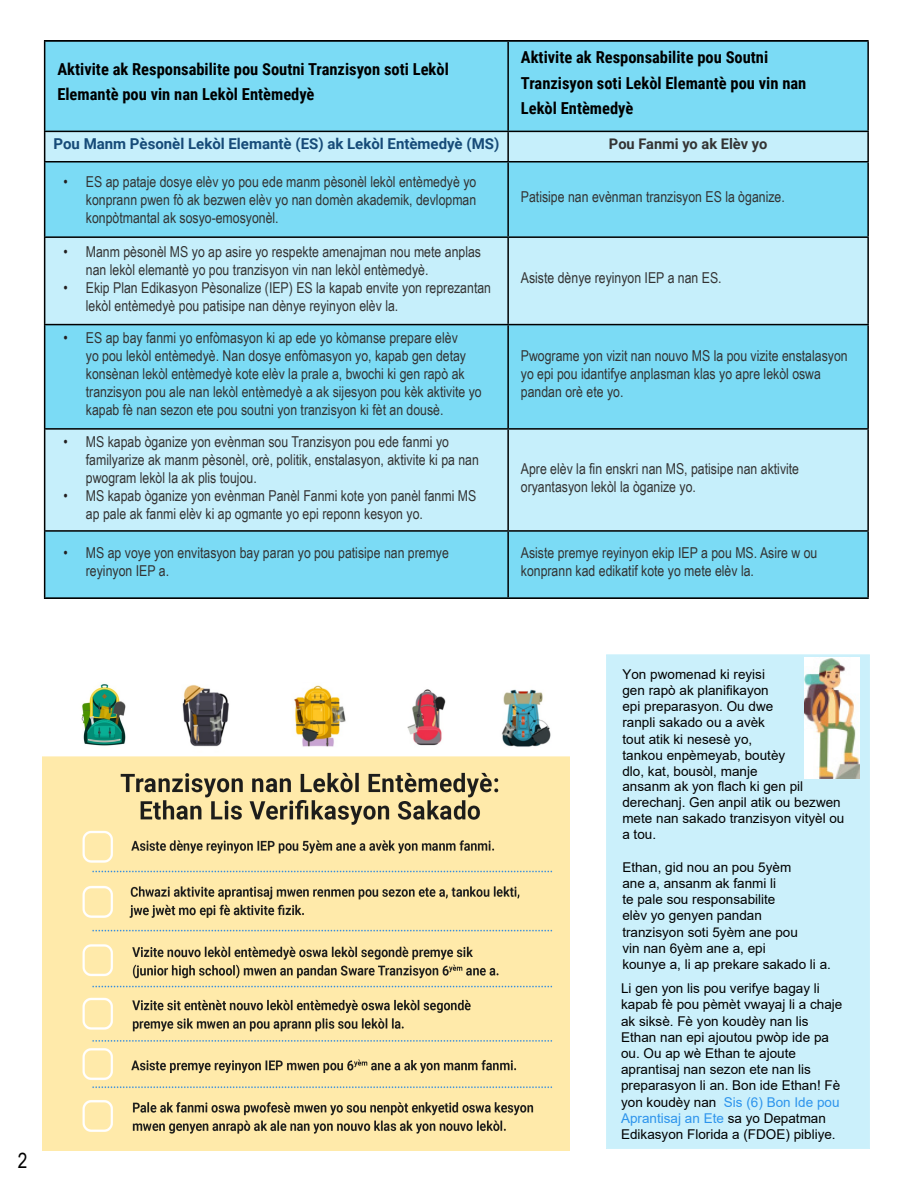
<style>
.page{position:relative;width:918px;height:1188px;background:#fff}
.page>*{position:absolute;margin:0;border:0;box-sizing:border-box;transform-origin:0 0}
.t1{font:21px "Arial Narrow";color:#000}
.Paragraph_Style5{font:700 16.5px/25.5px "Roboto Condensed";color:#000}
.Paragraph_Style5-2{font:15px/18px "Arial Narrow";color:#333}
.Paragraph_Style11{font:700 15px "Roboto";color:#164b78}
.Paragraph_Style10{font:700 14.7px "Roboto";color:#333}
.Paragraph_Style1{font:13.5px/16.2px "Arial";color:#000}
.Paragraph_Style1-2{font:13.5px/16.2px "Arial";color:#000}
.s1{color:#231f20}
.s2{color:#2d94ec}
</style>
<div class="page">
<div style="left:606px;top:655px;width:264px;height:494px;background:#cbf0fb"></div>
<img style="left:805px;top:658px;width:55px;height:120px">
<img style="left:43px;top:684px;width:527px;height:466px">
<div style="left:45px;top:42px;width:822px;height:555px;background:#7bdbf5"></div>
<svg style="left:45px;top:132px;width:822px;height:398px;background:#a2e3f5"></svg>
<hr style="left:44px;top:40px;width:464px;height:2px;background:#000">
<hr style="left:44px;top:42px;width:1px;height:89px;background:#000">
<hr style="left:508px;top:40px;width:361px;height:2px;background:#000">
<hr style="left:507px;top:42px;width:2px;height:89px;background:#000">
<hr style="left:867px;top:42px;width:2px;height:89px;background:#000">
<hr style="left:44px;top:131px;width:464px;height:1px;background:#000">
<svg style="left:44px;top:132px;width:1px;height:29px"></svg>
<hr style="left:508px;top:131px;width:361px;height:1px;background:#000">
<hr style="left:507px;top:132px;width:2px;height:29px;background:#000">
<hr style="left:867px;top:132px;width:2px;height:29px;background:#000">
<hr style="left:44px;top:161px;width:464px;height:2px;background:#000">
<hr style="left:44px;top:163px;width:1px;height:73px;background:#000">
<hr style="left:508px;top:161px;width:361px;height:2px;background:#000">
<hr style="left:507px;top:163px;width:2px;height:73px;background:#000">
<hr style="left:867px;top:163px;width:2px;height:73px;background:#000">
<hr style="left:44px;top:236px;width:464px;height:2px;background:#000">
<hr style="left:44px;top:238px;width:1px;height:86px;background:#000">
<hr style="left:508px;top:236px;width:361px;height:2px;background:#000">
<hr style="left:507px;top:238px;width:2px;height:86px;background:#000">
<hr style="left:867px;top:238px;width:2px;height:86px;background:#000">
<hr style="left:44px;top:324px;width:464px;height:1px;background:#000">
<hr style="left:44px;top:325px;width:1px;height:103px;background:#000">
<hr style="left:508px;top:324px;width:361px;height:1px;background:#000">
<hr style="left:507px;top:325px;width:2px;height:103px;background:#000">
<hr style="left:867px;top:325px;width:2px;height:103px;background:#000">
<hr style="left:44px;top:428px;width:464px;height:2px;background:#000">
<hr style="left:44px;top:430px;width:1px;height:100px;background:#000">
<hr style="left:508px;top:428px;width:361px;height:2px;background:#000">
<hr style="left:507px;top:430px;width:2px;height:100px;background:#000">
<hr style="left:867px;top:430px;width:2px;height:100px;background:#000">
<hr style="left:44px;top:530px;width:464px;height:2px;background:#000">
<hr style="left:44px;top:532px;width:1px;height:65px;background:#000">
<hr style="left:508px;top:530px;width:361px;height:2px;background:#000">
<hr style="left:507px;top:532px;width:2px;height:65px;background:#000">
<hr style="left:867px;top:532px;width:2px;height:65px;background:#000">
<hr style="left:44px;top:597px;width:464px;height:2px;background:#000">
<hr style="left:508px;top:597px;width:361px;height:2px;background:#000">
<p class="Paragraph_Style5" style="left:57px;top:56px;width:393px">Aktivite ak Responsabilite pou Soutni Tranzisyon soti Lekòl<br>Elemantè pou vin nan Lekòl Entèmedyè</p>
<p class="Paragraph_Style5" style="left:521px;top:44px;width:287px">Aktivite ak Responsabilite pou Soutni<br>Tranzisyon soti Lekòl Elemantè pou vin nan<br>Lekòl Entèmedyè</p>
<p class="Paragraph_Style11" style="left:53px;top:134px;width:447px">Pou Manm Pèsonèl Lekòl Elemantè (ES) ak Lekòl Entèmedyè (MS)</p>
<p class="Paragraph_Style10" style="left:609px;top:134px;width:160px">Pou Fanmi yo ak Elèv yo</p>
<p class="Paragraph_Style5-2" style="left:86px;top:172px;width:392px;text-align:justify;text-indent:-22px"><span class="s1">•</span> ES ap pataje dosye elèv yo pou ede manm pèsonèl lekòl entèmedyè yo konprann pwen fò ak bezwen elèv yo nan domèn akademik, devlopman konpòtmantal ak sosyo-emosyonèl.</p>
<p class="Paragraph_Style5-2" style="left:521px;top:187px;width:265px">Patisipe nan evènman tranzisyon ES la òganize.</p>
<p class="Paragraph_Style5-2" style="left:86px;top:242px;width:397px;text-indent:-22px"><span class="s1">•</span> Manm pèsonèl MS yo ap asire yo respekte amenajman nou mete anplas nan lekòl elemantè yo pou tranzisyon vin nan lekòl entèmedyè.</p>
<p class="Paragraph_Style5-2" style="left:86px;top:278px;width:407px;text-indent:-22px"><span class="s1">•</span> Ekip Plan Edikasyon Pèsonalize (IEP) ES la kapab envite yon reprezantan lekòl entèmedyè pou patisipe nan dènye reyinyon elèv la.</p>
<p class="Paragraph_Style5-2" style="left:86px;top:329px;width:397px;text-indent:-22px"><span class="s1">•</span> ES ap bay fanmi yo enfòmasyon ki ap ede yo kòmanse prepare elèv<br>yo pou lekòl entèmedyè. Nan dosye enfòmasyon yo, kapab gen detay konsènan lekòl entèmedyè kote elèv la prale a, bwochi ki gen rapò ak tranzisyon pou ale nan lekòl entèmedyè a ak sijesyon pou kèk aktivite yo kapab fè nan sezon ete pou soutni yon tranzisyon ki fèt an dousè.</p>
<p class="Paragraph_Style5-2" style="left:86px;top:432px;width:395px;text-indent:-22px"><span class="s1">•</span> MS kapab òganize yon evènman sou Tranzisyon pou ede fanmi yo familyarize ak manm pèsonèl, orè, politik, enstalasyon, aktivite ki pa nan pwogram lekòl la ak plis toujou.</p>
<p class="Paragraph_Style5-2" style="left:86px;top:486px;width:392px;text-indent:-22px"><span class="s1">•</span> MS kapab òganize yon evènman Panèl Fanmi kote yon panèl fanmi MS ap pale ak fanmi elèv ki ap ogmante yo epi reponn kesyon yo.</p>
<p class="Paragraph_Style5-2" style="left:521px;top:268px;width:202px">Asiste dènye reyinyon IEP a nan ES.</p>
<p class="Paragraph_Style5-2" style="left:521px;top:347px;width:328px">Pwograme yon vizit nan nouvo MS la pou vizite enstalasyon yo epi pou idantifye anplasman klas yo apre lekòl oswa pandan orè ete yo.</p>
<p class="Paragraph_Style5-2" style="left:521px;top:459px;width:280px">Apre elèv la fin enskri nan MS, patisipe nan aktivite oryantasyon lekòl la òganize yo.</p>
<p class="Paragraph_Style5-2" style="left:86px;top:543px;width:365px;text-indent:-22px"><span class="s1">•</span> MS ap voye yon envitasyon bay paran yo pou patisipe nan premye reyinyon IEP a.</p>
<p class="Paragraph_Style5-2" style="left:521px;top:543px;width:298px">Asiste premye reyinyon ekip IEP a pou MS. Asire w ou konprann kad edikatif kote yo mete elèv la.</p>
<h1 class="t1" style="left:18px;top:1146px;width:11px">2</h1>
<p class="Paragraph_Style1" style="left:622px;top:666px;width:164px">Yon pwomenad ki reyisi gen rapò ak planifikayon epi preparasyon. Ou dwe ranpli sakado ou a avèk tout atik ki nesesè yo, tankou enpèmeyab, boutèy dlo, kat, bousòl, manje</p>
<p class="Paragraph_Style1" style="left:622px;top:778px;width:224px">ansanm ak yon flach ki gen pil derechanj. Gen anpil atik ou bezwen mete nan sakado tranzisyon vityèl ou a tou.</p>
<p class="Paragraph_Style1" style="left:622px;top:859px;width:210px">Ethan, gid nou an pou 5yèm<br>ane a, ansanm ak fanmi li<br>te pale sou responsabilite<br>elèv yo genyen pandan<br>tranzisyon soti 5yèm ane pou<br>vin nan 6yèm ane a, epi<br>kounye a, li ap prekare sakado li a.</p>
<p class="Paragraph_Style1-2" style="left:621px;top:980px;width:223px">Li gen yon lis pou verifye bagay li kapab fè pou pèmèt vwayaj li a chaje ak siksè. Fè yon koudèy nan lis<br>Ethan nan epi ajoutou pwòp ide pa ou. Ou ap wè Ethan te ajoute aprantisaj nan sezon ete nan lis preparasyon li an. Bon ide Ethan! Fè yon koudèy nan <span class="s2">Sis (6) Bon Ide pou<br>Aprantisaj an Ete</span> sa yo Depatman<br>Edikasyon Florida a (FDOE) pibliye.</p>
</div>
